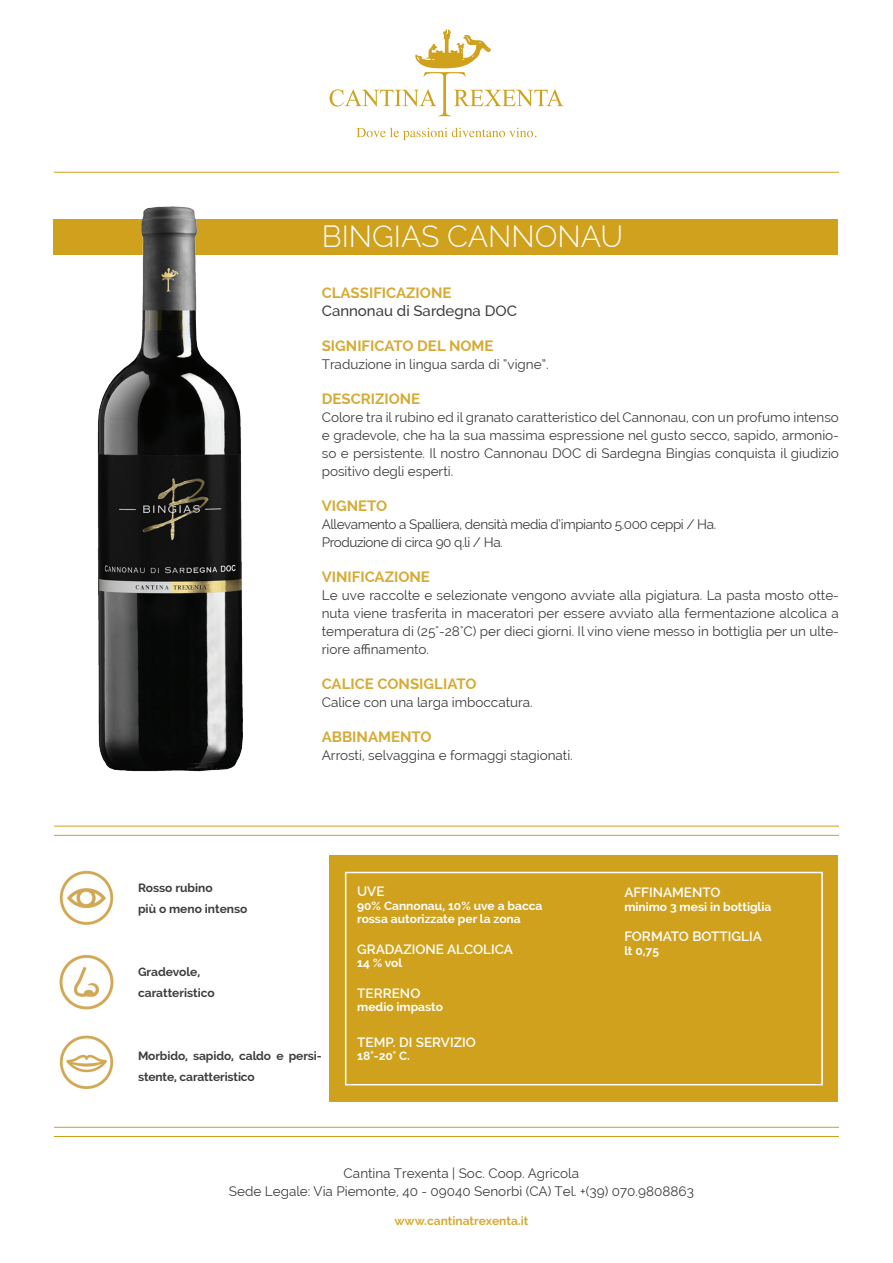
<style>
.page{position:relative;width:893px;height:1263px;background:#fff}
.page>*{position:absolute;margin:0;border:0;box-sizing:border-box;transform-origin:0 0}
.t1{font:300 30px "Raleway";color:#fff}
.caratteristiche{font:700 15px "Raleway";color:#d6aa34}
.caratteristiche-2{font:500 15px "Raleway";color:#3e3e3f}
.t2{font:13.5px/18px "Raleway";color:#3e3e3f;text-align:justify}
.t3{font:13.5px "Raleway";letter-spacing:-.03em;color:#3e3e3f}
.t4{font:600 13.5px "Raleway";color:#fff}
.t5{font:700 12px/13.5px "Raleway";color:#fff}
.t6{font:700 12px/21px "Raleway";letter-spacing:-.01em;color:#3e3e3f}
.t7{font:700 12px "Raleway";color:#d6aa34}
</style>
<div class="page">
<div style="left:330px;top:856px;width:508px;height:246px;background:#d0a11d"></div>
<div style="left:53px;top:219px;width:785px;height:35px;background:#d0a11d"></div>
<svg style="left:330px;top:30px;width:233px;height:86px"></svg>
<svg style="left:357px;top:128px;width:179px;height:12px"></svg>
<hr style="left:54px;top:172px;width:785px;height:1px;background:#d0a11d">
<hr style="left:54px;top:1136px;width:785px;height:1px;background:#d0a11d">
<hr style="left:54px;top:835px;width:785px;height:1px;background:#d0a11d">
<hr style="left:54px;top:1127px;width:785px;height:1px;background:#d0a11d">
<hr style="left:54px;top:826px;width:785px;height:1px;background:#d0a11d">
<img style="left:59px;top:1035px;width:55px;height:54px">
<img style="left:59px;top:954px;width:55px;height:56px">
<img style="left:59px;top:870px;width:55px;height:55px">
<div style="left:345px;top:872px;width:478px;height:213px;border:2px solid #fff"></div>
<img style="left:96px;top:206px;width:148px;height:566px">
<p class="t1" style="left:322px;top:219px;width:303px">BINGIAS CANNONAU</p>
<p class="caratteristiche" style="left:322px;top:284px;width:131px">CLASSIFICAZIONE</p>
<p class="caratteristiche-2" style="left:322px;top:302px;width:197px">Cannonau di Sardegna DOC</p>
<p class="caratteristiche" style="left:322px;top:337px;width:173px">SIGNIFICATO DEL NOME</p>
<p class="t2" style="left:322px;top:355px;width:228px">Traduzione in lingua sarda di “vigne”.</p>
<p class="caratteristiche" style="left:322px;top:390px;width:100px">DESCRIZIONE</p>
<p class="t2" style="left:322px;top:408px;width:519px">Colore tra il rubino ed il granato caratteristico del Cannonau, con un profumo intenso e gradevole, che ha la sua massima espressione nel gusto secco, sapido, armonio&shy;so e persistente. Il nostro Cannonau DOC di Sardegna Bingias conquista il giudizio positivo degli esperti.</p>
<p class="caratteristiche" style="left:322px;top:497px;width:67px">VIGNETO</p>
<p class="t3" style="left:322px;top:516px;width:396px">Allevamento a Spalliera, densità media d’impianto 5.000 ceppi / Ha.</p>
<p class="t3" style="left:322px;top:534px;width:183px">Produzione di circa 90 q.li / Ha.</p>
<p class="caratteristiche" style="left:322px;top:568px;width:110px">VINIFICAZIONE</p>
<p class="t2" style="left:322px;top:586px;width:519px">Le uve raccolte e selezionate vengono avviate alla pigiatura. La pasta mosto otte&shy;nuta viene trasferita in maceratori per essere avviato alla fermentazione alcolica a temperatura di (25°-28°C) per dieci giorni. Il vino viene messo in bottiglia per un ulte&shy;riore affinamento.</p>
<p class="caratteristiche" style="left:322px;top:675px;width:156px">CALICE CONSIGLIATO</p>
<p class="t2" style="left:322px;top:693px;width:212px">Calice con una larga imboccatura.</p>
<p class="caratteristiche" style="left:322px;top:728px;width:111px">ABBINAMENTO</p>
<p class="t2" style="left:322px;top:746px;width:253px">Arrosti, selvaggina e formaggi stagionati.</p>
<p class="t6" style="left:138px;top:877px;width:76px">Rosso rubino</p>
<p class="t6" style="left:138px;top:898px;width:111px">più o meno intenso</p>
<p class="t6" style="left:138px;top:961px;width:64px">Gradevole,</p>
<p class="t6" style="left:138px;top:982px;width:78px">caratteristico</p>
<p class="t6" style="left:138px;top:1045px;width:185px">Morbido, sapido, caldo e persi&shy;stente, caratteristico</p>
<p class="t4" style="left:357px;top:884px;width:29px">UVE</p>
<p class="t5" style="left:357px;top:899px;width:187px">90% Cannonau, 10% uve a bacca rossa autorizzate per la zona</p>
<p class="t4" style="left:357px;top:941px;width:157px">GRADAZIONE ALCOLICA</p>
<p class="t5" style="left:357px;top:956px;width:47px">14 % vol</p>
<p class="t4" style="left:357px;top:985px;width:65px">TERRENO</p>
<p class="t5" style="left:357px;top:1000px;width:87px">medio impasto</p>
<p class="t4" style="left:357px;top:1034px;width:120px">TEMP. DI SERVIZIO</p>
<p class="t5" style="left:357px;top:1049px;width:54px">18°-20° C.</p>
<p class="t4" style="left:624px;top:885px;width:98px">AFFINAMENTO</p>
<p class="t5" style="left:624px;top:900px;width:149px">minimo 3 mesi in bottiglia</p>
<p class="t4" style="left:624px;top:929px;width:139px">FORMATO BOTTIGLIA</p>
<p class="t5" style="left:624px;top:944px;width:36px">lt 0,75</p>
<p class="t2" style="left:229px;top:1164px;width:467px;text-align:center">Cantina Trexenta | Soc. Coop. Agricola<br>Sede Legale: Via Piemonte, 40 - 09040 Senorbì (CA) Tel. +(39) 070.9808863</p>
<p class="t7" style="left:394px;top:1214px;width:135px">www.cantinatrexenta.it</p>
</div>
